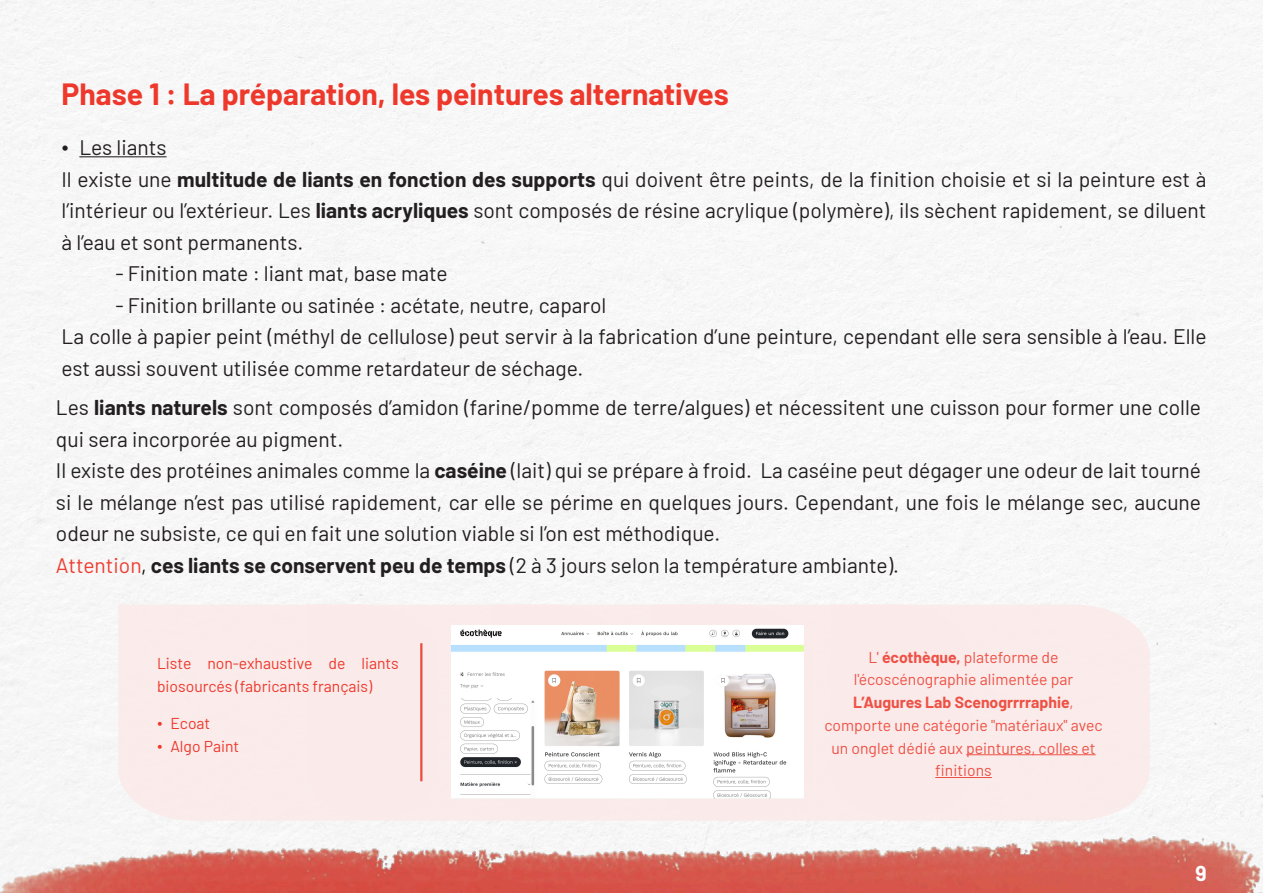
<style>
.page{position:relative;width:1263px;height:893px;background:#fff}
.page>*{position:absolute;margin:0;border:0;box-sizing:border-box;transform-origin:0 0}
.t1{font:700 30px "Barlow";color:#ed382b}
.t2{font:21px/31.5px "Barlow";color:#231f20}
.t3{font:700 21px "Barlow";color:#fff}
.t4{font:15.75px/22.8px "Barlow";color:#ee5145;text-align:center}
.t5{font:15.75px/23.7px "Barlow";color:#ed382b}
.s1{font-family:"Times New Roman"}
.s2{font-weight:700}
.s3{color:#ed3e31}
.s4{color:#000}
</style>
<div class="page">
<hr style="left:79px;top:156px;width:88px;height:1px;background:#231f20">
<div style="left:118px;top:605px;width:190px;height:216px;background:#fbebeb"></div>
<div style="left:308px;top:605px;width:184px;height:216px;background:#fbeaea"></div>
<div style="left:492px;top:605px;width:160px;height:216px;background:#fbeaea"></div>
<div style="left:652px;top:605px;width:178px;height:216px;background:#fbebeb"></div>
<div style="left:830px;top:605px;width:320px;height:216px;background:#fbebeb"></div>
<img style="left:0;top:830px;width:1263px;height:63px">
<hr style="left:966px;top:754px;width:129px;height:1px;background:#ee5145">
<hr style="left:935px;top:777px;width:57px;height:1px;background:#ee5145">
<img style="left:452px;top:626px;width:352px;height:173px">
<hr style="left:420px;top:643px;width:2px;height:138px;background:#ee4b3f">
<h1 class="t1" style="left:62px;top:72px;width:669px">Phase 1 : La préparation, les peintures alternatives</h1>
<p class="t2" style="left:62px;top:130px;width:1146px"><span class="s1">•</span> Les liants<br>Il existe une <span class="s2">multitude de liants en fonction des supports</span> qui doivent être peints, de la finition choisie et si la peinture est à l’intérieur ou l’extérieur. Les <span class="s2">liants acryliques</span> sont composés de résine acrylique (polymère), ils sèchent rapidement, se diluent à l’eau et sont permanents.</p>
<p class="t2" style="left:116px;top:256px;width:334px">- Finition mate : liant mat, base mate</p>
<p class="t2" style="left:62px;top:288px;width:1146px;text-indent:54px">- Finition brillante ou satinée : acétate, neutre, caparol<br>La colle à papier peint (méthyl de cellulose) peut servir à la fabrication d’une peinture, cependant elle sera sensible à l’eau. Elle est aussi souvent utilisée comme retardateur de séchage.</p>
<p class="t2" style="left:56px;top:390px;width:1146px">Les <span class="s2">liants naturels</span> sont composés d’amidon (farine/pomme de terre/algues) et nécessitent une cuisson pour former une colle qui sera incorporée au pigment.<br>Il existe des protéines animales comme la <span class="s2">caséine</span> (lait) qui se prépare à froid. La caséine peut dégager une odeur de lait tourné si le mélange n’est pas utilisé rapidement, car elle se périme en quelques jours. Cependant, une fois le mélange sec, aucune odeur ne subsiste, ce qui en fait une solution viable si l’on est méthodique.<br><span class="s3">Attention</span><span class="s4">,</span> <span class="s2">ces liants se conservent peu de temps</span> (2 à 3 jours selon la température ambiante).</p>
<p class="t5" style="left:157px;top:650px;width:243px">Liste non-exhaustive de liants biosourcés (fabricants français)</p>
<p class="t5" style="left:157px;top:710px;width:55px"><span class="s1">•</span> Ecoat</p>
<p class="t5" style="left:157px;top:734px;width:84px"><span class="s1">•</span> Algo Paint</p>
<p class="t4" style="left:824px;top:644px;width:280px">L' <span class="s2">écothèque,</span> plateforme de l'écoscénographie alimentée par<br><span class="s2">L’Augures Lab Scenogrrrraphie</span>, comporte une catégorie "matériaux" avec un onglet dédié aux peintures, colles et finitions</p>
<p class="t3" style="left:1195px;top:858px;width:13px">9</p>
</div>
